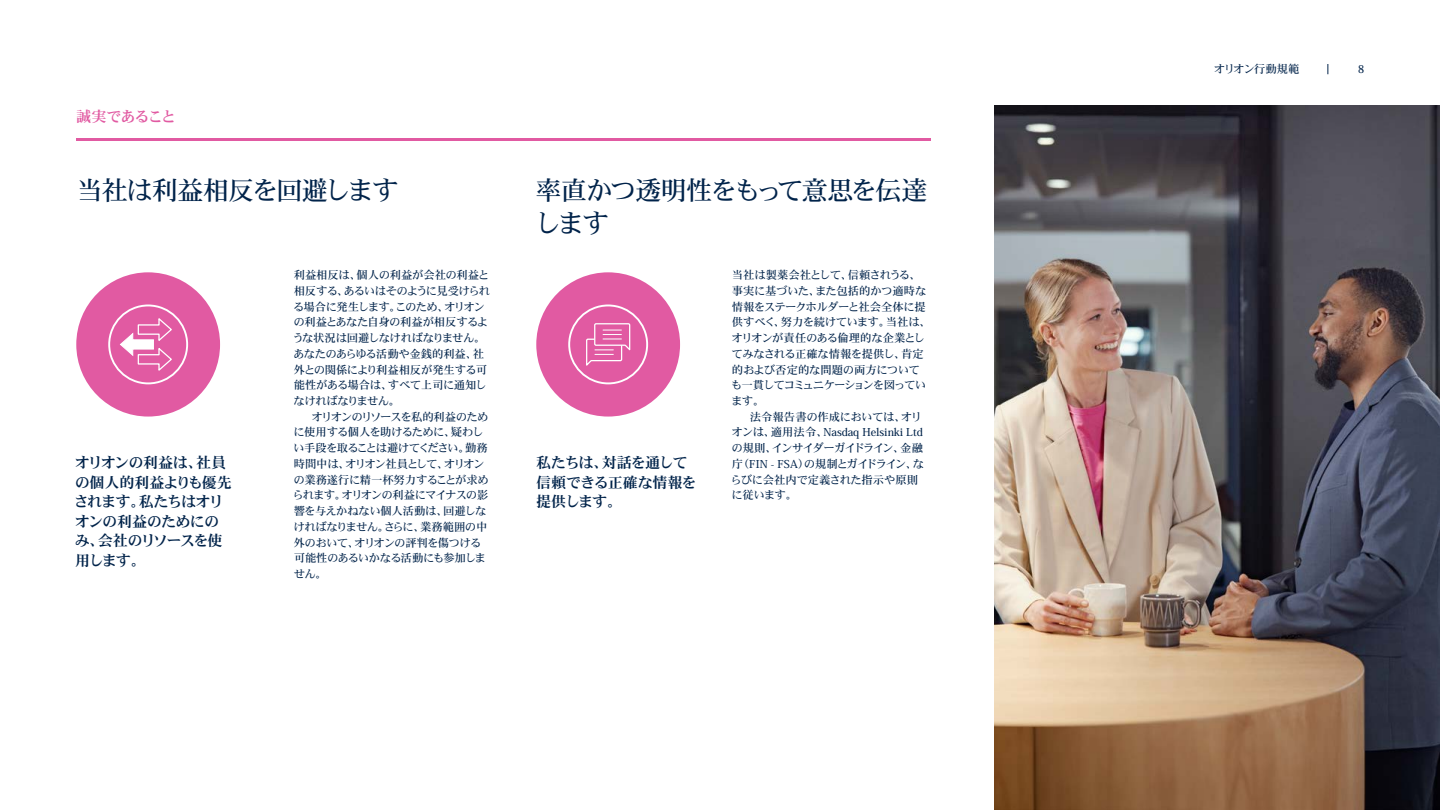
<style>
.page{position:relative;width:1440px;height:810px;background:#fff}
.page>*{position:absolute;margin:0;border:0;box-sizing:border-box;transform-origin:0 0}
.t1{font:26.25px/32.2px "Heisei Min Std W5";letter-spacing:-.05em;color:#00234a}
.t2{font:15px/19.5px "Heisei Min Std W7";letter-spacing:-.06em;color:#00234a}
.t3{font:15px "Heisei Min Std W7";letter-spacing:-.06em;color:#e15aa2}
.t4{font:11.25px/15.8px "Heisei Min Std W5";letter-spacing:-.03em;color:#00234a}
.t5{font:11.25px/15.8px "Heisei Min Std W5";letter-spacing:-.05em;color:#00234a}
.t6{font:11.25px/15.8px "Heisei Min Std W5";letter-spacing:-.01em;color:#00234a}
</style>
<div class="page">
<div style="left:536px;top:272px;width:144px;height:145px;background:#e15aa2;border-radius:50%"></div>
<div style="left:568px;top:305px;width:80px;height:79px;border:2px solid #fff;border-radius:50%"></div>
<svg style="left:586px;top:323px;width:45px;height:43px"></svg>
<div style="left:76px;top:272px;width:144px;height:145px;background:#e15aa2;border-radius:50%"></div>
<div style="left:108px;top:305px;width:80px;height:79px;border:2px solid #fff;border-radius:50%"></div>
<svg style="left:120px;top:316px;width:52px;height:57px"></svg>
<img style="left:994px;top:106px;width:446px;height:704px">
<hr style="left:76px;top:138px;width:855px;height:3px;background:#e15aa2">
<h2 class="t3" style="left:76px;top:106px;width:101px">誠実であること</h2>
<h1 class="t1" style="left:77px;top:174px;width:323px">当社は利益相反を回避します</h1>
<h2 class="t2" style="left:74px;top:453px;width:159px">オリオンの利益は、社員の個人的利益よりも優先されます。私たちはオリオンの利益のためにのみ、会社のリソースを使用します。</h2>
<p class="t4" style="left:292px;top:267px;width:199px">利益相反は、個人の利益が会社の利益と相反する、あるいはそのように見受けられる場合に発生します。このため、オリオンの利益とあなた自身の利益が相反するような状況は回避しなければなりません。あなたのあらゆる活動や金銭的利益、社外との関係により利益相反が発生する可能性がある場合は、すべて上司に通知しなければなりません。</p>
<p class="t5" style="left:293px;top:409px;width:198px;text-indent:19px">オリオンのリソースを私的利益のために使用する個人を助けるために、疑わしい手段を取ることは避けてください。勤務時間中は、オリオン社員として、オリオンの業務遂行に精一杯努力することが求められます。オリオンの利益にマイナスの影響を与えかねない個人活動は、回避しなければなりません。さらに、業務範囲の中外のおいて、オリオンの評判を傷つける可能性のあるいかなる活動にも参加しません。</p>
<h1 class="t1" style="left:535px;top:174px;width:394px">率直かつ透明性をもって意思を伝達します</h1>
<h2 class="t2" style="left:536px;top:453px;width:162px">私たちは、対話を通して信頼できる正確な情報を提供します。</h2>
<p class="t4" style="left:731px;top:267px;width:201px">当社は製薬会社として、信頼されうる、事実に基づいた、また包括的かつ適時な情報をステークホルダーと社会全体に提供すべく、努力を続けています。当社は、オリオンが責任のある倫理的な企業としてみなされる正確な情報を提供し、肯定的および否定的な問題の両方についても一貫してコミュニケーションを図っています。</p>
<p class="t6" style="left:731px;top:409px;width:195px;text-indent:19px">法令報告書の作成においては、オリオンは、適用法令、Nasdaq Helsinki Ltdの規則、インサイダーガイドライン、金融庁（FIN - FSA）の規制とガイドライン、ならびに会社内で定義された指示や原則に従います。</p>
<p class="t4" style="left:1214px;top:61px;width:87px">オリオン行動規範</p>
<p class="t4" style="left:1358px;top:61px;width:8px">8</p>
</div>
